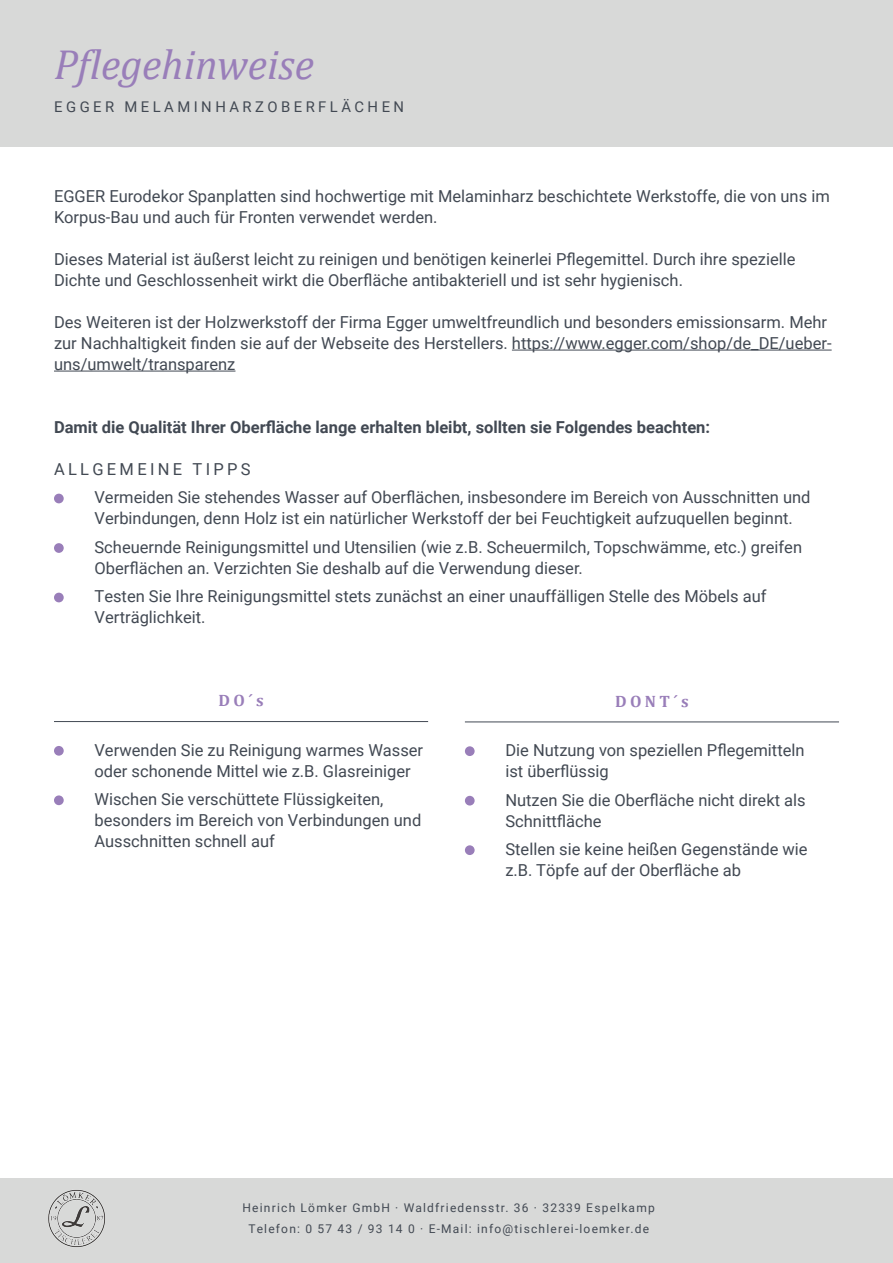
<style>
.page{position:relative;width:893px;height:1263px;background:#fff}
.page>*{position:absolute;margin:0;border:0;box-sizing:border-box;transform-origin:0 0}
.t1{font:italic 42.3px "Cambria";color:#997eb9}
.t2{font:16.5px/21px "Roboto";color:#424953}
.t3{font:700 16.5px "Roboto";color:#424953}
.t4{font:16.5px "Roboto";letter-spacing:.2em;color:#424953}
.t5{font:700 16.5px "Cambria";letter-spacing:.2em;color:#997eb9}
.t6{font:14.85px "Roboto";letter-spacing:.235em;color:#424953}
.t7{font:12px "Roboto";letter-spacing:.1em;color:#424953}
</style>
<div class="page">
<div style="left:0;top:0;width:893px;height:146px;background:#d8d9d8"></div>
<div style="left:0;top:1179px;width:893px;height:84px;background:#d8d9d8"></div>
<hr style="left:512px;top:350px;width:320px;height:1px;background:#424953">
<hr style="left:54px;top:371px;width:181px;height:1px;background:#424953">
<div style="left:54px;top:494px;width:10px;height:9px;background:#997eb9;border-radius:50%"></div>
<div style="left:54px;top:543px;width:10px;height:10px;background:#997eb9;border-radius:50%"></div>
<div style="left:54px;top:593px;width:10px;height:9px;background:#997eb9;border-radius:50%"></div>
<div style="left:54px;top:746px;width:10px;height:10px;background:#997eb9;border-radius:50%"></div>
<div style="left:54px;top:795px;width:10px;height:10px;background:#997eb9;border-radius:50%"></div>
<div style="left:465px;top:746px;width:10px;height:10px;background:#997eb9;border-radius:50%"></div>
<div style="left:465px;top:796px;width:10px;height:9px;background:#997eb9;border-radius:50%"></div>
<div style="left:465px;top:845px;width:10px;height:10px;background:#997eb9;border-radius:50%"></div>
<hr style="left:54px;top:721px;width:374px;height:1px;background:#424953">
<hr style="left:465px;top:721px;width:374px;height:1px;background:#424953">
<img style="left:48px;top:1190px;width:57px;height:57px">
<p class="t1" style="left:54px;top:35px;width:262px">Pflegehinweise</p>
<p class="t6" style="left:54px;top:97px;width:351px">EGGER MELAMINHARZOBERFLÄCHEN</p>
<p class="t2" style="left:54px;top:185px;width:777px">EGGER Eurodekor Spanplatten sind hochwertige mit Melaminharz beschichtete Werkstoffe, die von uns im<br>Korpus-Bau und auch für Fronten verwendet werden.</p>
<p class="t2" style="left:54px;top:248px;width:743px">Dieses Material ist äußerst leicht zu reinigen und benötigen keinerlei Pflegemittel. Durch ihre spezielle<br>Dichte und Geschlossenheit wirkt die Oberfläche antibakteriell und ist sehr hygienisch.</p>
<p class="t2" style="left:54px;top:311px;width:779px">Des Weiteren ist der Holzwerkstoff der Firma Egger umweltfreundlich und besonders emissionsarm. Mehr zur Nachhaltigkeit finden sie auf der Webseite des Herstellers. https://www.egger.com/shop/de_DE/ueber&shy;uns/umwelt/transparenz</p>
<p class="t3" style="left:54px;top:415px;width:658px">Damit die Qualität Ihrer Oberfläche lange erhalten bleibt, sollten sie Folgendes beachten:</p>
<p class="t4" style="left:54px;top:457px;width:198px">ALLGEMEINE TIPPS</p>
<p class="t2" style="left:94px;top:486px;width:718px">Vermeiden Sie stehendes Wasser auf Oberflächen, insbesondere im Bereich von Ausschnitten und</p>
<p class="t2" style="left:95px;top:507px;width:700px">Verbindungen, denn Holz ist ein natürlicher Werkstoff der bei Feuchtigkeit aufzuquellen beginnt.</p>
<p class="t2" style="left:94px;top:536px;width:709px">Scheuernde Reinigungsmittel und Utensilien (wie z.B. Scheuermilch, Topschwämme, etc.) greifen<br>Oberflächen an. Verzichten Sie deshalb auf die Verwendung dieser.</p>
<p class="t2" style="left:94px;top:585px;width:674px">Testen Sie Ihre Reinigungsmittel stets zunächst an einer unauffälligen Stelle des Möbels auf</p>
<p class="t2" style="left:95px;top:606px;width:113px">Verträglichkeit.</p>
<p class="t5" style="left:218px;top:689px;width:47px">DO´s</p>
<p class="t2" style="left:94px;top:739px;width:330px">Verwenden Sie zu Reinigung warmes Wasser oder schonende Mittel wie z.B. Glasreiniger</p>
<p class="t2" style="left:94px;top:788px;width:328px">Wischen Sie verschüttete Flüssigkeiten, besonders im Bereich von Verbindungen und<br>Ausschnitten schnell auf</p>
<p class="t5" style="left:615px;top:689px;width:75px">DONT´s</p>
<p class="t2" style="left:505px;top:739px;width:301px">Die Nutzung von speziellen Pflegemitteln ist überflüssig</p>
<p class="t2" style="left:505px;top:788px;width:302px">Nutzen Sie die Oberfläche nicht direkt als</p>
<p class="t2" style="left:505px;top:809px;width:98px">Schnittfläche</p>
<p class="t2" style="left:505px;top:838px;width:304px">Stellen sie keine heißen Gegenstände wie</p>
<p class="t2" style="left:505px;top:859px;width:237px">z.B. Töpfe auf der Oberfläche ab</p>
<p class="t7" style="left:243px;top:1199px;width:414px">Heinrich Lömker GmbH · Waldfriedensstr. 36 · 32339 Espelkamp</p>
<p class="t7" style="left:248px;top:1220px;width:402px">Telefon: 0 57 43 / 93 14 0 · E-Mail: info@tischlerei-loemker.de</p>
</div>
